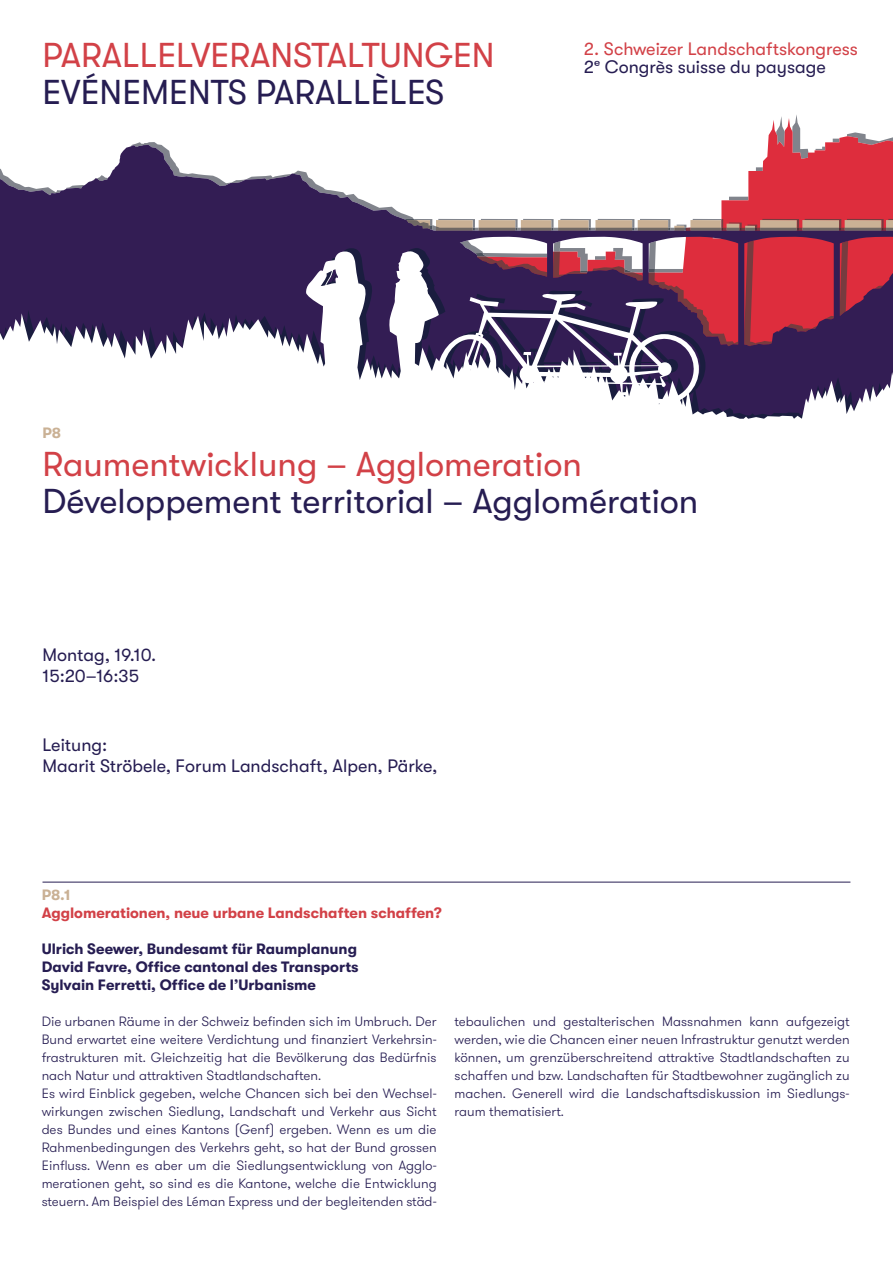
<style>
.page{position:relative;width:893px;height:1263px;background:#fff}
.page>*{position:absolute;margin:0;border:0;box-sizing:border-box;transform-origin:0 0}
.Titel_F{font:34.5px "GT Walsheim";color:#261d52}
.Titel_D{font:34.5px "GT Walsheim";color:#d24147}
.Titel_F-2{font:34.5px "GT Walsheim";color:#d24147}
.Leitung{font:18px/21.6px "GT Walsheim";color:#261d52}
.Zeit_Ort{font:18px "GT Walsheim";color:#d24147}
.Beschrieb{font:18px "GT Walsheim";color:#261d52}
.Zeit_Ort-2{font:18px "GT Walsheim";color:#261d52}
.Co-Autor{font:700 15px "GT Walsheim";color:#261d52}
.Beschrieb-2{font:700 15px/18px "GT Walsheim";color:#d24147}
.Beschrieb-3{font:700 15px "GT Walsheim";color:#261d52}
.Beschrieb-4{font:700 15px "GT Walsheim";color:#cab195}
.Lauftext_2spaltig_D{font:300 13.5px/18px "GT Walsheim";color:#261d52;text-align:justify}
.s1{color:#cab195}
</style>
<div class="page">
<svg style="left:0;top:145px;width:893px;height:103px"></svg>
<svg style="left:0;top:250px;width:893px;height:169px"></svg>
<hr style="left:43px;top:882px;width:807px;height:1px;background:#261d52">
<p class="Titel_F-2" style="left:43px;top:36px;width:454px">PARALLELVERANSTALTUNGEN</p>
<p class="Titel_F" style="left:43px;top:73px;width:403px">EVÉNEMENTS PARALLÈLES</p>
<p class="Zeit_Ort" style="left:584px;top:39px;width:276px">2. Schweizer Landschaftskongress</p>
<p class="Zeit_Ort-2" style="left:584px;top:57px;width:243px">2e Congrès suisse du paysage</p>
<p class="Beschrieb-4" style="left:43px;top:425px;width:20px">P8</p>
<p class="Titel_D" style="left:43px;top:445px;width:541px">Raumentwicklung – Agglomeration</p>
<p class="Titel_F" style="left:43px;top:482px;width:657px">Développement territorial – Agglomération</p>
<p class="Beschrieb" style="left:43px;top:644px;width:115px">Montag, 19.10.</p>
<p class="Beschrieb" style="left:43px;top:666px;width:98px">15:20–16:35</p>
<p class="Leitung" style="left:43px;top:734px;width:396px">Leitung:<br>Maarit Ströbele, Forum Landschaft, Alpen, Pärke,</p>
<p class="Beschrieb-2" style="left:42px;top:886px;width:401px"><span class="s1">P8.1<br></span>Agglomerationen, neue urbane Landschaften schaffen?</p>
<p class="Beschrieb-3" style="left:42px;top:940px;width:317px">Ulrich Seewer, Bundesamt für Raumplanung</p>
<p class="Co-Autor" style="left:42px;top:958px;width:319px">David Favre, Office cantonal des Transports</p>
<p class="Co-Autor" style="left:42px;top:976px;width:276px">Sylvain Ferretti, Office de l’Urbanisme</p>
<p class="Lauftext_2spaltig_D" style="left:42px;top:1013px;width:396px">Die urbanen Räume in der Schweiz befinden sich im Umbruch. Der Bund erwartet eine weitere Verdichtung und finanziert Verkehrsin&shy;frastrukturen mit. Gleichzeitig hat die Bevölkerung das Bedürfnis nach Natur und attraktiven Stadtlandschaften.</p>
<p class="Lauftext_2spaltig_D" style="left:42px;top:1085px;width:396px">Es wird Einblick gegeben, welche Chancen sich bei den Wechsel&shy;wirkungen zwischen Siedlung, Landschaft und Verkehr aus Sicht des Bundes und eines Kantons (Genf) ergeben. Wenn es um die Rahmenbedingungen des Verkehrs geht, so hat der Bund grossen Einfluss. Wenn es aber um die Siedlungsentwicklung von Agglo&shy;merationen geht, so sind es die Kantone, welche die Entwicklung steuern. Am Beispiel des Léman Express und der begleitenden städ-</p>
<p class="Lauftext_2spaltig_D" style="left:455px;top:1013px;width:396px">tebaulichen und gestalterischen Massnahmen kann aufgezeigt werden, wie die Chancen einer neuen Infrastruktur genutzt werden können, um grenzüberschreitend attraktive Stadtlandschaften zu schaffen und bzw. Landschaften für Stadtbewohner zugänglich zu machen. Generell wird die Landschaftsdiskussion im Siedlungs&shy;raum thematisiert.</p>
</div>
